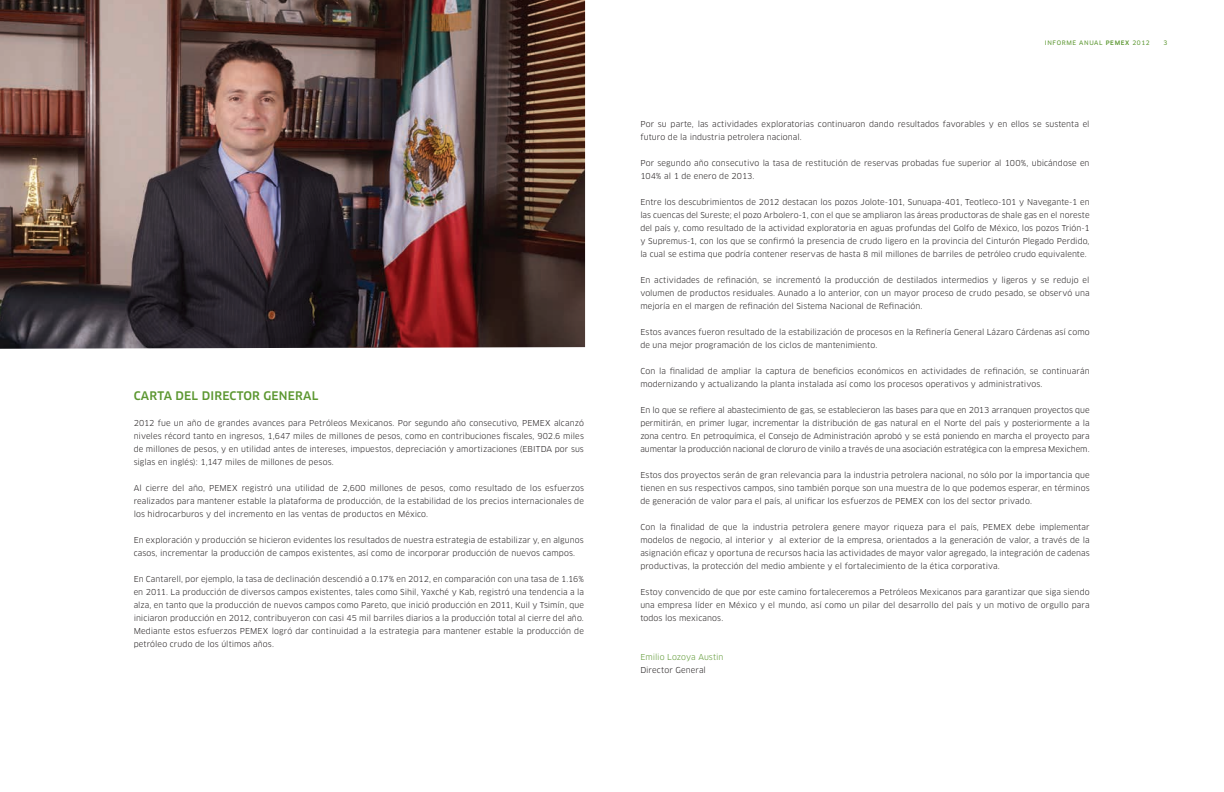
<style>
.page{position:relative;width:1224px;height:792px;background:#fff}
.page>*{position:absolute;margin:0;border:0;box-sizing:border-box;transform-origin:0 0}
.t1{font:500 11.6px "Clan OT";letter-spacing:.015em;color:#5c9731}
.t2{font:8px/13px "Clan OT";letter-spacing:.01em;color:#231f20;text-align:justify}
.t3{font:8px "Clan OT";color:#5c9731}
.t4{font:6px "Clan OT News";letter-spacing:.1em;color:#5c9731}
.s1{font-family:"Clan OT";font-weight:500}
</style>
<div class="page">
<img style="left:0;top:0;width:585px;height:349px">
<h1 class="t1" style="left:134px;top:389px;width:9px">CARTA</h1>
<h1 class="t1" style="left:176px;top:389px;width:9px">DEL</h1>
<h1 class="t1" style="left:202px;top:389px;width:44px">DIRECTOR</h1>
<h1 class="t1" style="left:264px;top:389px;width:33px">GENERAL</h1>
<p class="t2" style="left:134px;top:417px;width:452px">2012 fue un año de grandes avances para Petróleos Mexicanos. Por segundo año consecutivo, PEMEX alcanzó niveles récord tanto en ingresos, 1,647 miles de millones de pesos, como en contribuciones fiscales, 902.6 miles de millones de pesos, y en utilidad antes de intereses, impuestos, depreciación y amortizaciones (EBITDA por sus siglas en inglés): 1,147 miles de millones de pesos.</p>
<p class="t2" style="left:134px;top:482px;width:452px">Al cierre del año, PEMEX registró una utilidad de 2,600 millones de pesos, como resultado de los esfuerzos realizados para mantener estable la plataforma de producción, de la estabilidad de los precios internacionales de los hidrocarburos y del incremento en las ventas de productos en México.</p>
<p class="t2" style="left:134px;top:534px;width:452px">En exploración y producción se hicieron evidentes los resultados de nuestra estrategia de estabilizar y, en algunos casos, incrementar la producción de campos existentes, así como de incorporar producción de nuevos campos.</p>
<p class="t2" style="left:134px;top:573px;width:452px">En Cantarell, por ejemplo, la tasa de declinación descendió a 0.17% en 2012, en comparación con una tasa de 1.16% en 2011. La producción de diversos campos existentes, tales como Sihil, Yaxché y Kab, registró una tendencia a la alza, en tanto que la producción de nuevos campos como Pareto, que inició producción en 2011, Kuil y Tsimín, que iniciaron producción en 2012, contribuyeron con casi 45 mil barriles diarios a la producción total al cierre del año.<br>Mediante estos esfuerzos PEMEX logró dar continuidad a la estrategia para mantener estable la producción de petróleo crudo de los últimos años.</p>
<p class="t4" style="left:1045px;top:39px;width:106px">INFORME AN UAL <span class="s1">PEMEX</span> 2012</p>
<p class="t4" style="left:1164px;top:39px;width:5px">3</p>
<p class="t2" style="left:640px;top:118px;width:451px">Por su parte, las actividades exploratorias continuaron dando resultados favorables y en ellos se sustenta el futuro de la industria petrolera nacional.</p>
<p class="t2" style="left:640px;top:157px;width:451px">Por segundo año consecutivo la tasa de restitución de reservas probadas fue superior al 100%, ubicándose en<br>104% al 1 de enero de 2013.</p>
<p class="t2" style="left:640px;top:196px;width:451px">Entre los descubrimientos de 2012 destacan los pozos Jolote-101, Sunuapa-401, Teotleco-101 y Navegante-1 en las cuencas del Sureste; el pozo Arbolero-1, con el que se ampliaron las áreas productoras de shale gas en el noreste del país y, como resultado de la actividad exploratoria en aguas profundas del Golfo de México, los pozos Trión-1 y Supremus-1, con los que se confirmó la presencia de crudo ligero en la provincia del Cinturón Plegado Perdido, la cual se estima que podría contener reservas de hasta 8 mil millones de barriles de petróleo crudo equivalente.</p>
<p class="t2" style="left:640px;top:274px;width:451px">En actividades de refinación, se incrementó la producción de destilados intermedios y ligeros y se redujo el volumen de productos residuales. Aunado a lo anterior, con un mayor proceso de crudo pesado, se observó una mejoría en el margen de refinación del Sistema Nacional de Refinación.</p>
<p class="t2" style="left:640px;top:326px;width:451px">Estos avances fueron resultado de la estabilización de procesos en la Refinería General Lázaro Cárdenas así como de una mejor programación de los ciclos de mantenimiento.</p>
<p class="t2" style="left:640px;top:365px;width:451px">Con la finalidad de ampliar la captura de beneficios económicos en actividades de refinación, se continuarán modernizando y actualizando la planta instalada así como los procesos operativos y administrativos.</p>
<p class="t2" style="left:640px;top:404px;width:451px">En lo que se refiere al abastecimiento de gas, se establecieron las bases para que en 2013 arranquen proyectos que permitirán, en primer lugar, incrementar la distribución de gas natural en el Norte del país y posteriormente a la zona centro. En petroquímica, el Consejo de Administración aprobó y se está poniendo en marcha el proyecto para aumentar la producción nacional de cloruro de vinilo a través de una asociación estratégica con la empresa Mexichem.</p>
<p class="t2" style="left:640px;top:469px;width:451px">Estos dos proyectos serán de gran relevancia para la industria petrolera nacional, no sólo por la importancia que tienen en sus respectivos campos, sino también porque son una muestra de lo que podemos esperar, en términos de generación de valor para el país, al unificar los esfuerzos de PEMEX con los del sector privado.</p>
<p class="t2" style="left:640px;top:521px;width:451px">Con la finalidad de que la industria petrolera genere mayor riqueza para el país, PEMEX debe implementar modelos de negocio, al interior y al exterior de la empresa, orientados a la generación de valor, a través de la asignación eficaz y oportuna de recursos hacia las actividades de mayor valor agregado, la integración de cadenas productivas, la protección del medio ambiente y el fortalecimiento de la ética corporativa.</p>
<p class="t2" style="left:640px;top:586px;width:451px">Estoy convencido de que por este camino fortaleceremos a Petróleos Mexicanos para garantizar que siga siendo una empresa líder en México y el mundo, así como un pilar del desarrollo del país y un motivo de orgullo para todos los mexicanos.</p>
<p class="t3" style="left:640px;top:652px;width:85px">Emilio Lozoya Austin</p>
<p class="t2" style="left:640px;top:664px;width:67px">Director General</p>
</div>
